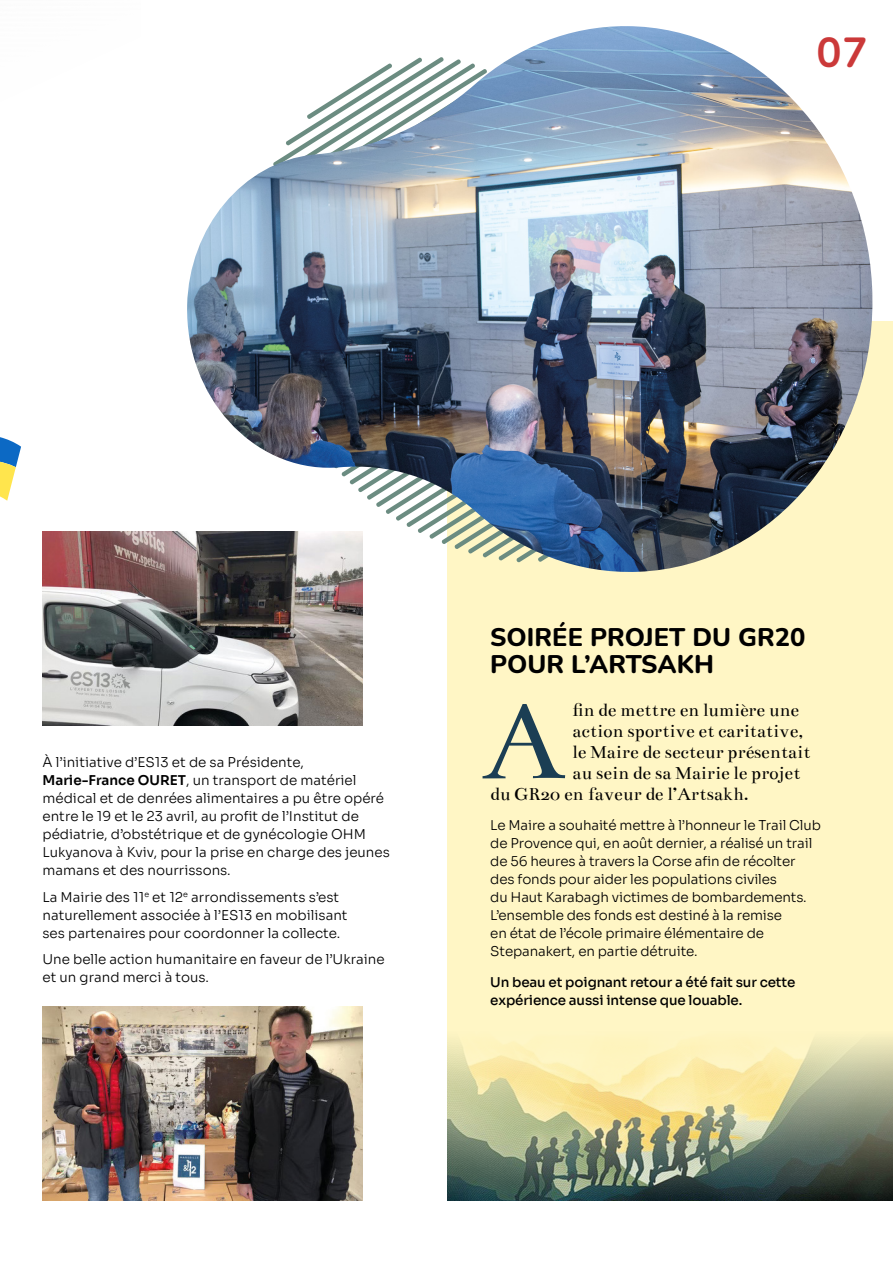
<style>
.page{position:relative;width:893px;height:1263px;background:#fff}
.page>*{position:absolute;margin:0;border:0;box-sizing:border-box;transform-origin:0 0}
.t1{font:119.7px "Bentham";color:#1b3e54}
.t2{font:700 42px "Nunito";color:#cb3939}
.t3{font:800 25.5px/27px "Nunito";color:#000}
.t4{font:19.5px "Bentham";color:#000}
.t5{font:300 13.5px/18px "Sora";color:#000}
.t6{font:500 13.5px/18px "Sora";letter-spacing:-.01em;color:#000}
.s1{font-weight:400}
</style>
<div class="page">
<svg style="left:0;top:437px;width:21px;height:64px"></svg>
<div style="left:448px;top:321px;width:445px;height:879px;background:#fff6c5"></div>
<img style="left:448px;top:1037px;width:445px;height:163px">
<img style="left:187px;top:26px;width:686px;height:546px">
<img style="left:43px;top:531px;width:320px;height:195px">
<img style="left:43px;top:1006px;width:320px;height:195px">
<h2 class="t2" style="left:817px;top:23px;width:53px">07</h2>
<p class="t5" style="left:43px;top:752px;width:343px">À l’initiative d’ES13 et de sa Présidente,<br><span class="s1">Marie-France OURET</span>, un transport de matériel médical et de denrées alimentaires a pu être opéré</p>
<p class="t5" style="left:43px;top:806px;width:349px">entre le 19 et le 23 avril, au profit de l’Institut de pédiatrie, d’obstétrique et de gynécologie OHM Lukyanova à Kviv, pour la prise en charge des jeunes mamans et des nourrissons.</p>
<p class="t5" style="left:43px;top:886px;width:307px">La Mairie des 11<sup>e</sup> et 12<sup>e</sup> arrondissements s’est naturellement associée à l’ES13 en mobilisant ses partenaires pour coordonner la collecte.</p>
<p class="t5" style="left:43px;top:949px;width:344px">Une belle action humanitaire en faveur de l’Ukraine et un grand merci à tous.</p>
<h3 class="t3" style="left:490px;top:623px;width:317px">SOIRÉE PROJET DU GR20<br>POUR L’ARTSAKH</h3>
<h3 class="t4" style="left:573px;top:699px;width:228px">fin de mettre en lumière une</h3>
<h3 class="t4" style="left:573px;top:720px;width:232px">action sportive et caritative,</h3>
<h3 class="t4" style="left:573px;top:741px;width:239px">le Maire de secteur présentait</h3>
<h3 class="t4" style="left:573px;top:762px;width:229px">au sein de sa Mairie le projet</h3>
<h3 class="t4" style="left:490px;top:783px;width:260px">du GR20 en faveur de l’Artsakh.</h3>
<p class="t5" style="left:490px;top:815px;width:332px">Le Maire a souhaité mettre à l’honneur le Trail Club de Provence qui, en août dernier, a réalisé un trail de 56 heures à travers la Corse afin de récolter des fonds pour aider les populations civiles<br>du Haut Karabagh victimes de bombardements.<br>L’ensemble des fonds est destiné à la remise<br>en état de l’école primaire élémentaire de Stepanakert, en partie détruite.</p>
<p class="t6" style="left:490px;top:972px;width:307px">Un beau et poignant retour a été fait sur cette expérience aussi intense que louable.</p>
<h1 class="t1" style="left:483px;top:675px;width:84px">A</h1>
</div>
